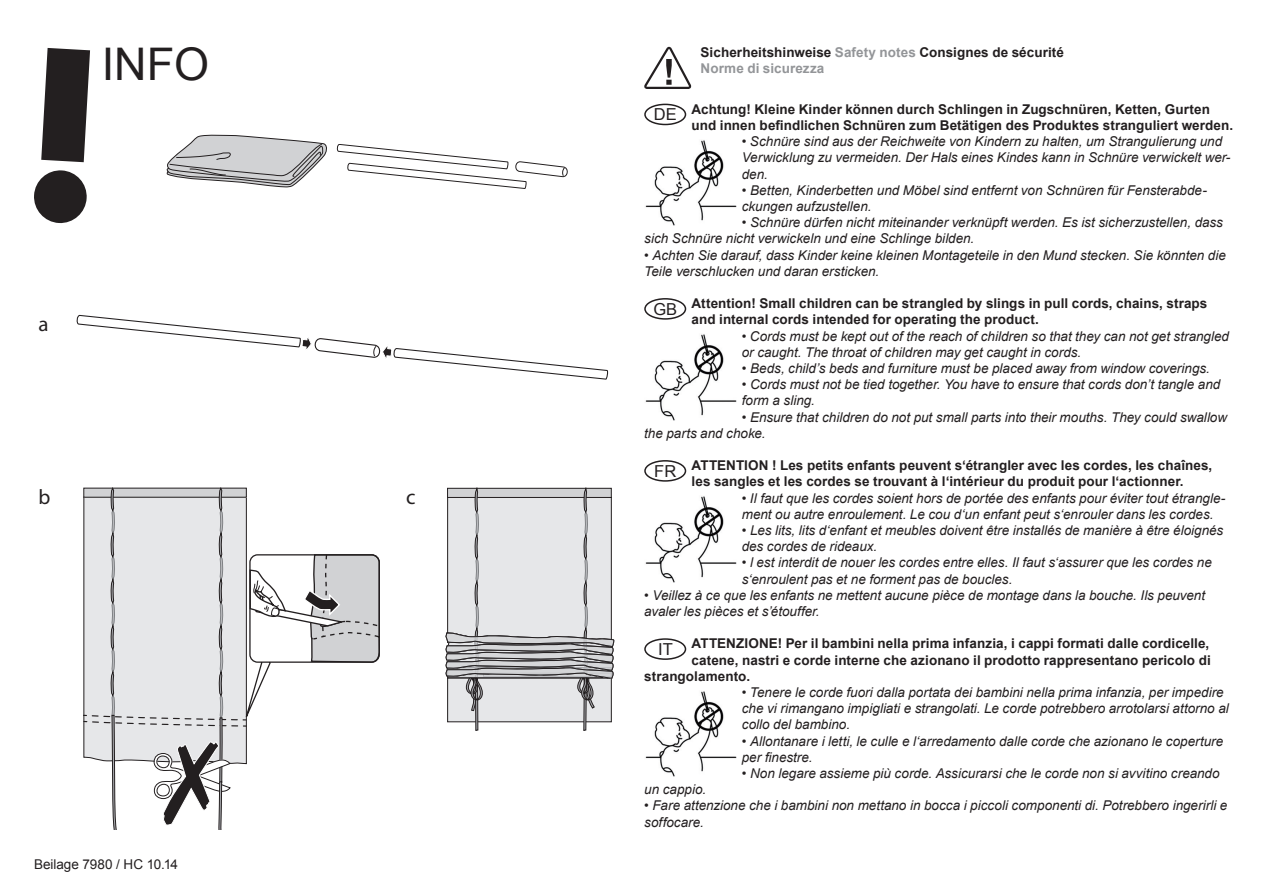
<style>
.page{position:relative;width:1263px;height:893px;background:#fff}
.page>*{position:absolute;margin:0;border:0;box-sizing:border-box;transform-origin:0 0}
.t1{font:45px "Arial";color:#231f20}
.Beilagen-Nr{font:21px "Myriad Pro";color:#231f20}
.t2{font:16.5px "Arial";color:#231f20}
.Sicherheit_mit_Punkt{font:italic 13.5px/16.2px "Arial";color:#231f20}
._04_Fließtext{font:700 13.5px/16.2px "Arial";letter-spacing:.005em;color:#231f20}
.Sicherheit{font:700 13.5px/16.2px "Arial";letter-spacing:.005em;color:#231f20}
._04_Fließtext-2{font:13.5px "Arial";color:#231f20}
.s1{color:#939598}
</style>
<div class="page">
<svg style="left:34px;top:48px;width:56px;height:176px"></svg>
<svg style="left:644px;top:47px;width:47px;height:42px"></svg>
<div style="left:644px;top:104px;width:42px;height:21px;border:2px solid #231f20;border-radius:50%"></div>
<img style="left:645px;top:140px;width:92px;height:86px">
<div style="left:644px;top:298px;width:42px;height:22px;border:2px solid #231f20;border-radius:50%"></div>
<img style="left:645px;top:334px;width:92px;height:87px">
<div style="left:644px;top:460px;width:42px;height:22px;border:2px solid #231f20;border-radius:50%"></div>
<img style="left:645px;top:496px;width:92px;height:87px">
<div style="left:644px;top:638px;width:42px;height:22px;border:2px solid #231f20;border-radius:50%"></div>
<img style="left:645px;top:691px;width:92px;height:86px">
<svg style="left:166px;top:135px;width:161px;height:53px"></svg>
<svg style="left:337px;top:144px;width:231px;height:45px"></svg>
<svg style="left:77px;top:315px;width:531px;height:64px"></svg>
<svg style="left:83px;top:488px;width:297px;height:341px"></svg>
<svg style="left:446px;top:488px;width:168px;height:243px;background:#d1d1d3"></svg>
<p class="t1" style="left:102px;top:34px;width:109px">INFO</p>
<p class="_04_Fließtext" style="left:701px;top:44px;width:365px">Sicherheitshinweise <span class="s1">Safety notes</span> Consignes de sécurité<br><span class="s1">Norme di sicurezza</span></p>
<p class="t2" style="left:654px;top:104px;width:24px">DE</p>
<p class="_04_Fließtext" style="left:692px;top:101px;width:543px">Achtung! Kleine Kinder können durch Schlingen in Zugschnüren, Ketten, Gurten und innen befindlichen Schnüren zum Betätigen des Produktes stranguliert werden.</p>
<p class="Sicherheit_mit_Punkt" style="left:742px;top:133px;width:490px">• Schnüre sind aus der Reichweite von Kindern zu halten, um Strangulierung und<br>Verwicklung zu vermeiden. Der Hals eines Kindes kann in Schnüre verwickelt wer&shy;den.</p>
<p class="Sicherheit_mit_Punkt" style="left:742px;top:182px;width:467px">• Betten, Kinderbetten und Möbel sind entfernt von Schnüren für Fensterabde&shy;ckungen aufzustellen.</p>
<p class="Sicherheit_mit_Punkt" style="left:644px;top:214px;width:580px;text-indent:98px">• Schnüre dürfen nicht miteinander verknüpft werden. Es ist sicherzustellen, dass sich Schnüre nicht verwickeln und eine Schlinge bilden.</p>
<p class="Sicherheit_mit_Punkt" style="left:644px;top:247px;width:583px">• Achten Sie darauf, dass Kinder keine kleinen Montageteile in den Mund stecken. Sie könnten die<br>Teile verschlucken und daran ersticken.</p>
<p class="t2" style="left:653px;top:298px;width:25px">GB</p>
<p class="Sicherheit" style="left:692px;top:296px;width:517px">Attention! Small children can be strangled by slings in pull cords, chains, straps and internal cords intended for operating the product.</p>
<p class="Sicherheit_mit_Punkt" style="left:742px;top:328px;width:489px">• Cords must be kept out of the reach of children so that they can not get strangled or caught. The throat of children may get caught in cords.</p>
<p class="Sicherheit_mit_Punkt" style="left:742px;top:360px;width:470px">• Beds, child’s beds and furniture must be placed away from window coverings.</p>
<p class="Sicherheit_mit_Punkt" style="left:742px;top:376px;width:480px">• Cords must not be tied together. You have to ensure that cords don’t tangle and form a sling.</p>
<p class="Sicherheit_mit_Punkt" style="left:644px;top:409px;width:584px;text-indent:98px">• Ensure that children do not put small parts into their mouths. They could swallow the parts and choke.</p>
<p class="t2" style="left:654px;top:460px;width:23px">FR</p>
<p class="Sicherheit" style="left:692px;top:458px;width:522px">ATTENTION ! Les petits enfants peuvent s‘étrangler avec les cordes, les chaînes, les sangles et les cordes se trouvant à l‘intérieur du produit pour l‘actionner.</p>
<p class="Sicherheit_mit_Punkt" style="left:742px;top:490px;width:485px">• Il faut que les cordes soient hors de portée des enfants pour éviter tout étrangle&shy;ment ou autre enroulement. Le cou d‘un enfant peut s‘enrouler dans les cordes.</p>
<p class="Sicherheit_mit_Punkt" style="left:742px;top:522px;width:483px">• Les lits, lits d‘enfant et meubles doivent être installés de manière à être éloignés des cordes de rideaux.</p>
<p class="Sicherheit_mit_Punkt" style="left:742px;top:555px;width:472px">• l est interdit de nouer les cordes entre elles. Il faut s‘assurer que les cordes ne s‘enroulent pas et ne forment pas de boucles.</p>
<p class="Sicherheit_mit_Punkt" style="left:644px;top:587px;width:562px">• Veillez à ce que les enfants ne mettent aucune pièce de montage dans la bouche. Ils peuvent avaler les pièces et s’étouffer.</p>
<p class="t2" style="left:658px;top:638px;width:16px">IT</p>
<p class="_04_Fließtext" style="left:692px;top:636px;width:519px">ATTENZIONE! Per il bambini nella prima infanzia, i cappi formati dalle cordicelle,</p>
<p class="_04_Fließtext" style="left:692px;top:652px;width:521px">catene, nastri e corde interne che azionano il prodotto rappresentano pericolo di</p>
<p class="_04_Fließtext" style="left:644px;top:668px;width:107px">strangolamento.</p>
<p class="Sicherheit_mit_Punkt" style="left:742px;top:684px;width:489px">• Tenere le corde fuori dalla portata dei bambini nella prima infanzia, per impedire che vi rimangano impigliati e strangolati. Le corde potrebbero arrotolarsi attorno al collo del bambino.</p>
<p class="Sicherheit_mit_Punkt" style="left:742px;top:733px;width:483px">• Allontanare i letti, le culle e l‘arredamento dalle corde che azionano le coperture per finestre.</p>
<p class="Sicherheit_mit_Punkt" style="left:742px;top:765px;width:479px">• Non legare assieme più corde. Assicurarsi che le corde non si avvitino creando</p>
<p class="Sicherheit_mit_Punkt" style="left:644px;top:781px;width:64px">un cappio.</p>
<p class="Sicherheit_mit_Punkt" style="left:644px;top:798px;width:585px">• Fare attenzione che i bambini non mettano in bocca i piccoli componenti di. Potrebbero ingerirli e soffocare.</p>
<p class="Beilagen-Nr" style="left:38px;top:311px;width:12px">a</p>
<p class="Beilagen-Nr" style="left:38px;top:484px;width:13px">b</p>
<p class="Beilagen-Nr" style="left:406px;top:484px;width:11px">c</p>
<p class="_04_Fließtext-2" style="left:34px;top:855px;width:146px">Beilage 7980 / HC 10.14</p>
</div>
